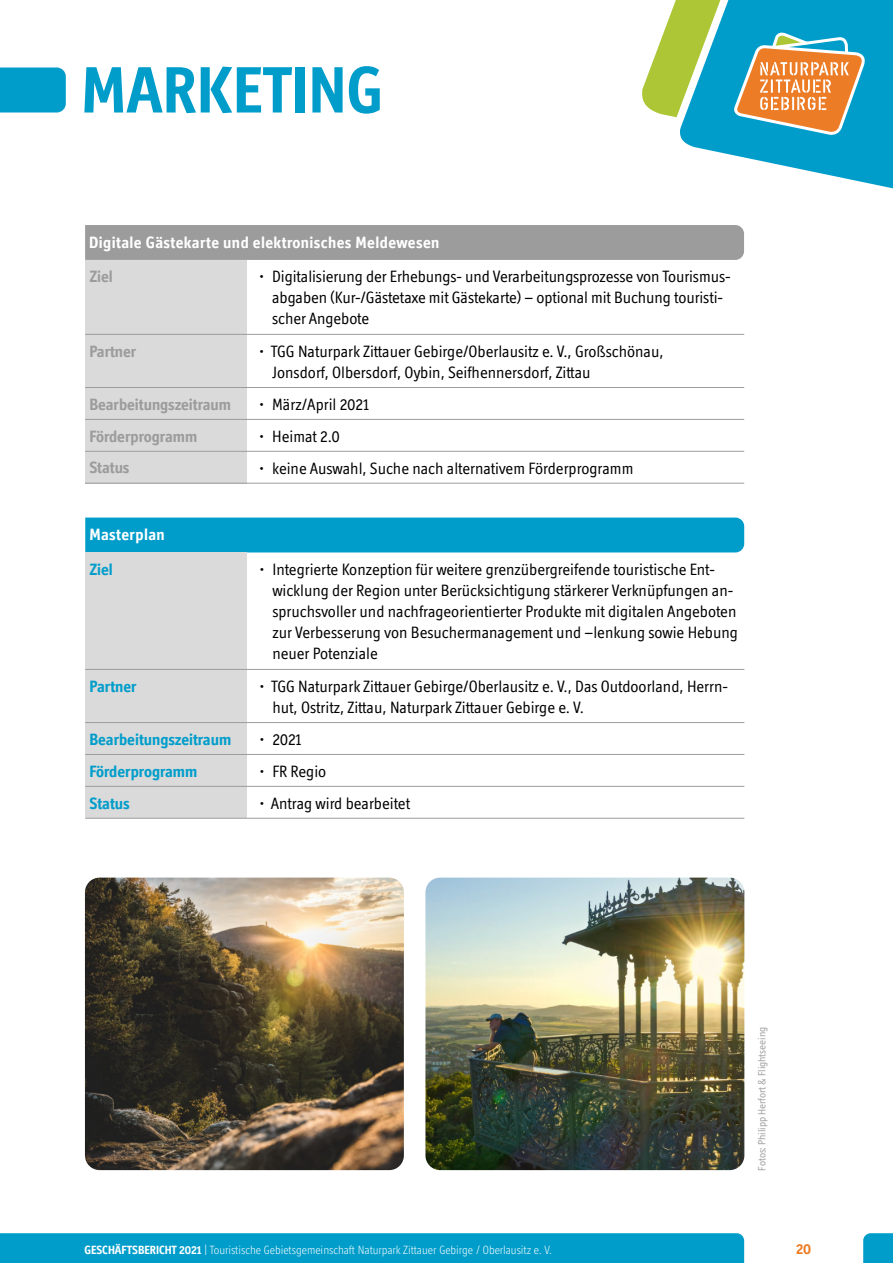
<style>
.page{position:relative;width:893px;height:1263px;background:#fff}
.page>*{position:absolute;margin:0;border:0;box-sizing:border-box;transform-origin:0 0}
.t1{font:700 66px "Officina Display ITC Std";color:#009dcb}
.t2{font:16.5px/21px "Officina Display ITC Std";color:#000}
.t3{font:700 16.5px "Officina Display ITC Std";letter-spacing:.025em;color:#fff}
.t4{font:700 16.5px "Officina Display ITC Std";color:#9d9c9c}
.t5{font:700 16.5px "Officina Display ITC Std";color:#009dcb}
.t6{font:700 15px "Officina Display ITC Std";color:#ec7c25}
.t7{font:300 12px "Officina Display ITC Std";color:#fff}
.t8{font:10.5px "Officina Display ITC Std";color:#9d9c9c}
.s1{font-weight:700}
</style>
<div class="page">
<svg style="left:642px;top:24px;width:25px;height:92px;fill:#acc636"></svg>
<svg style="left:667px;top:0;width:226px;height:189px;fill:#009dcb"></svg>
<div style="left:0;top:1233px;width:744px;height:30px;background:#009dcb"></div>
<svg style="left:863px;top:1233px;width:30px;height:30px"></svg>
<div style="left:0;top:68px;width:66px;height:44px;background:#009dcb"></div>
<svg style="left:732px;top:32px;width:133px;height:104px;background:#9ea085"></svg>
<div style="left:85px;top:225px;width:659px;height:35px;background:#9d9c9c"></div>
<div style="left:85px;top:518px;width:659px;height:34px;background:#009dcb"></div>
<div style="left:85px;top:260px;width:162px;height:223px;background:#dadada"></div>
<hr style="left:85px;top:334px;width:659px;height:1px;background:#9d9c9c">
<hr style="left:85px;top:387px;width:659px;height:1px;background:#9d9c9c">
<hr style="left:85px;top:419px;width:659px;height:1px;background:#9d9c9c">
<hr style="left:85px;top:451px;width:659px;height:1px;background:#9d9c9c">
<hr style="left:85px;top:483px;width:659px;height:1px;background:#9d9c9c">
<div style="left:85px;top:552px;width:162px;height:266px;background:#dadada"></div>
<hr style="left:85px;top:669px;width:659px;height:1px;background:#9d9c9c">
<hr style="left:85px;top:722px;width:659px;height:1px;background:#9d9c9c">
<hr style="left:85px;top:754px;width:659px;height:1px;background:#9d9c9c">
<hr style="left:85px;top:786px;width:659px;height:1px;background:#9d9c9c">
<hr style="left:85px;top:818px;width:659px;height:1px;background:#9d9c9c">
<img style="left:425px;top:878px;width:319px;height:292px;border-radius:15px">
<img style="left:85px;top:878px;width:319px;height:292px;border-radius:15px">
<h1 class="t1" style="left:81px;top:66px;width:303px">MARKETING</h1>
<p class="t3" style="left:89px;top:236px;width:352px">Digitale Gästekarte und elektronisches Meldewesen</p>
<p class="t4" style="left:89px;top:271px;width:25px">Ziel</p>
<p class="t2" style="left:272px;top:268px;width:460px;text-indent:-13px">• Digitalisierung der Erhebungs- und Verarbeitungsprozesse von Tourismus&shy;abgaben (Kur-/Gästetaxe mit Gästekarte) – optional mit Buchung touristi&shy;scher Angebote</p>
<p class="t4" style="left:89px;top:345px;width:49px">Partner</p>
<p class="t2" style="left:272px;top:342px;width:393px;text-indent:-13px">• TGG Naturpark Zittauer Gebirge/Oberlausitz e. V., Großschönau,<br>Jonsdorf, Olbersdorf, Oybin, Seifhennersdorf, Zittau</p>
<p class="t4" style="left:89px;top:398px;width:143px">Bearbeitungszeitraum</p>
<p class="t2" style="left:259px;top:395px;width:111px">• März/April 2021</p>
<p class="t4" style="left:89px;top:430px;width:109px">Förderprogramm</p>
<p class="t2" style="left:259px;top:427px;width:82px">• Heimat 2.0</p>
<p class="t4" style="left:89px;top:462px;width:42px">Status</p>
<p class="t2" style="left:259px;top:459px;width:376px">• keine Auswahl, Suche nach alternativem Förderprogramm</p>
<p class="t3" style="left:89px;top:528px;width:77px">Masterplan</p>
<p class="t5" style="left:90px;top:563px;width:25px">Ziel</p>
<p class="t2" style="left:272px;top:560px;width:467px;text-indent:-13px">• Integrierte Konzeption für weitere grenzübergreifende touristische Ent&shy;wicklung der Region unter Berücksichtigung stärkerer Verknüpfungen an&shy;spruchsvoller und nachfrageorientierter Produkte mit digitalen Angeboten zur Verbesserung von Besuchermanagement und –lenkung sowie Hebung neuer Potenziale</p>
<p class="t5" style="left:90px;top:680px;width:49px">Partner</p>
<p class="t2" style="left:272px;top:677px;width:457px;text-indent:-13px">• TGG Naturpark Zittauer Gebirge/Oberlausitz e. V., Das Outdoorland, Herrn&shy;hut, Ostritz, Zittau, Naturpark Zittauer Gebirge e. V.</p>
<p class="t5" style="left:90px;top:733px;width:143px">Bearbeitungszeitraum</p>
<p class="t2" style="left:259px;top:730px;width:44px">• 2021</p>
<p class="t5" style="left:90px;top:765px;width:109px">Förderprogramm</p>
<p class="t2" style="left:259px;top:762px;width:68px">• FR Regio</p>
<p class="t5" style="left:90px;top:797px;width:42px">Status</p>
<p class="t2" style="left:259px;top:794px;width:152px">• Antrag wird bearbeitet</p>
<p class="t8" style="left:758px;top:1170px;width:145px;rotate:-90deg">Fotos: Philipp Herfort &amp; Flightseeing</p>
<p class="t7" style="left:84px;top:1246px;width:469px"><span class="s1">GESCHÄFTSBERICHT 2021</span> | Touristische Gebietsgemeinschaft Naturpark Zittauer Gebirge / Oberlausitz e. V.</p>
<p class="t6" style="left:796px;top:1243px;width:17px">20</p>
</div>
